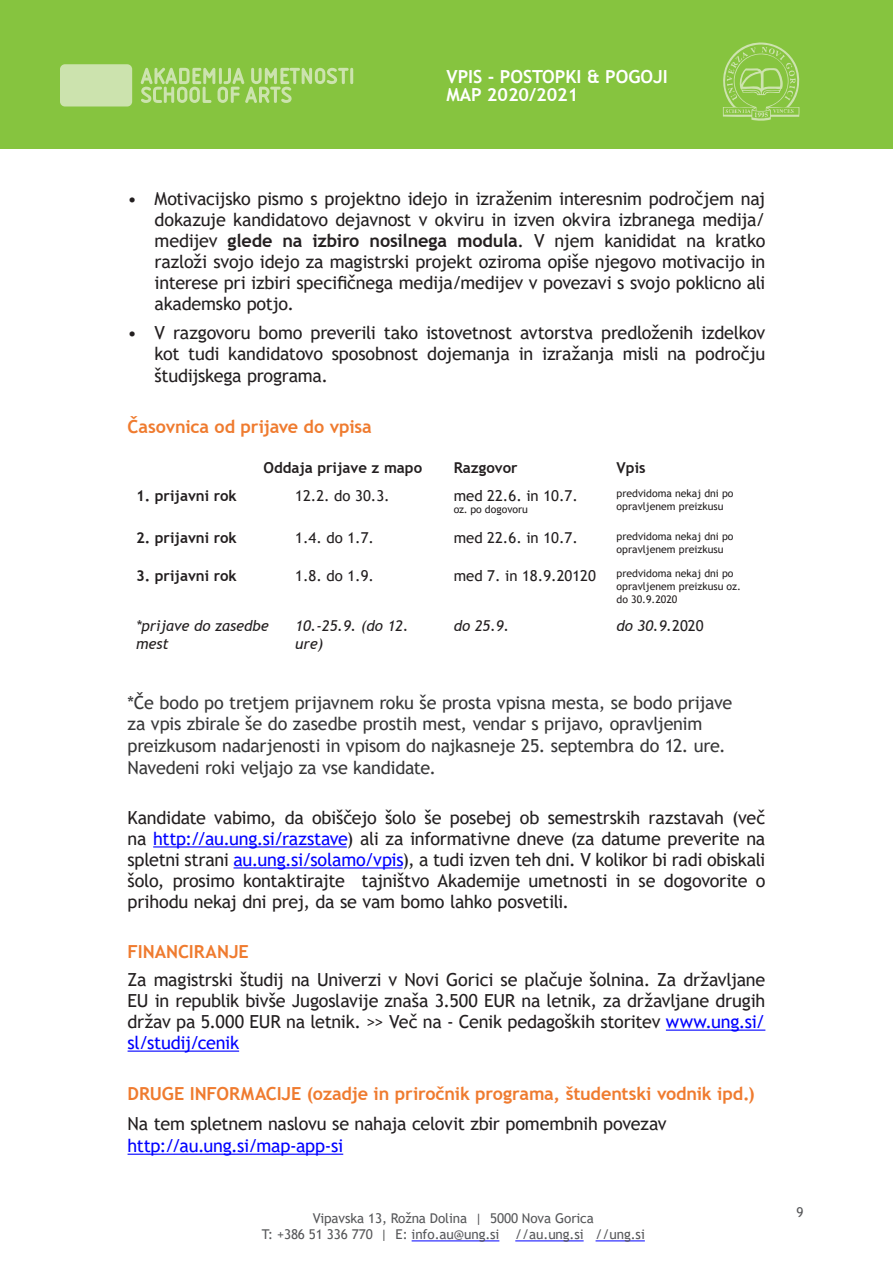
<style>
.page{position:relative;width:893px;height:1263px;background:#fff}
.page>*{position:absolute;margin:0;border:0;box-sizing:border-box;transform-origin:0 0}
.t1{font:18px/21px "Trebuchet MS";letter-spacing:-.015em;color:#231f20;text-align:justify}
.Normal__Web{font:18px/21.6px "Trebuchet MS";letter-spacing:-.015em;color:#383839}
.Normal__Web-2{font:700 18px "Trebuchet MS";letter-spacing:-.005em;color:#ef7b2f}
.t2{font:700 18px/18px "Trebuchet MS";color:#fff}
.t3{font:15px "Trebuchet MS";color:#231f20}
.t4{font:700 15px "Trebuchet MS";color:#231f20}
.t5{font:italic 15px/18px "Trebuchet MS";color:#231f20}
.t6{font:13.5px/16.2px "Trebuchet MS";letter-spacing:-.005em;color:#57585a;text-align:center}
.t7{font:10.5px/12.6px "Trebuchet MS";color:#231f20}
.s1{font-weight:700}
.s2{font-style:normal}
.s3{color:#00f}
</style>
<div class="page">
<div style="left:0;top:0;width:893px;height:149px;background:#86c43f"></div>
<svg style="left:723px;top:42px;width:77px;height:79px"></svg>
<div style="left:60px;top:64px;width:72px;height:42px;background:#cce3ae;border-radius:5px"></div>
<svg style="left:141px;top:68px;width:212px;height:35px"></svg>
<hr style="left:412px;top:1240px;width:87px;height:1px;background:#00f">
<hr style="left:515px;top:1240px;width:69px;height:1px;background:#00f">
<hr style="left:596px;top:1240px;width:49px;height:1px;background:#00f">
<hr style="left:153px;top:846px;width:194px;height:1px;background:#00f">
<hr style="left:234px;top:867px;width:168px;height:1px;background:#00f">
<hr style="left:666px;top:1029px;width:99px;height:2px;background:#00f">
<hr style="left:128px;top:1050px;width:111px;height:2px;background:#00f">
<hr style="left:128px;top:1153px;width:215px;height:2px;background:#00f">
<p class="t2" style="left:446px;top:68px;width:223px">VPIS - POSTOPKI &amp; POGOJI<br>MAP 2020/2021</p>
<p class="t1" style="left:155px;top:188px;width:612px;text-indent:-27px">• Motivacijsko pismo s projektno idejo in izraženim interesnim področjem naj dokazuje kandidatovo dejavnost v okviru in izven okvira izbranega medija/ medijev <span class="s1">glede na izbiro nosilnega modula</span>. V njem kanididat na kratko razloži svojo idejo za magistrski projekt oziroma opiše njegovo motivacijo in interese pri izbiri specifičnega medija/medijev v povezavi s svojo poklicno ali akademsko potjo.</p>
<p class="t1" style="left:155px;top:322px;width:612px;text-indent:-27px">• V razgovoru bomo preverili tako istovetnost avtorstva predloženih izdelkov kot tudi kandidatovo sposobnost dojemanja in izražanja misli na področju študijskega programa.</p>
<p class="Normal__Web-2" style="left:128px;top:415px;width:246px">Časovnica od prijave do vpisa</p>
<p class="t4" style="left:263px;top:458px;width:160px">Oddaja prijave z mapo</p>
<p class="t4" style="left:454px;top:458px;width:65px">Razgovor</p>
<p class="t4" style="left:617px;top:458px;width:31px">Vpis</p>
<p class="t4" style="left:136px;top:486px;width:102px">1. prijavni rok</p>
<p class="t3" style="left:295px;top:486px;width:96px">12.2. do 30.3.</p>
<p class="t3" style="left:454px;top:486px;width:126px">med 22.6. in 10.7.</p>
<p class="t7" style="left:454px;top:503px;width:76px">oz. po dogovoru</p>
<p class="t7" style="left:617px;top:487px;width:119px">predvidoma nekaj dni po</p>
<p class="t7" style="left:617px;top:500px;width:108px">opravljenem preizkusu</p>
<p class="t4" style="left:136px;top:529px;width:102px">2. prijavni rok</p>
<p class="t3" style="left:295px;top:528px;width:80px">1.4. do 1.7.</p>
<p class="t3" style="left:454px;top:528px;width:126px">med 22.6. in 10.7.</p>
<p class="t7" style="left:617px;top:530px;width:119px">predvidoma nekaj dni po</p>
<p class="t7" style="left:617px;top:542px;width:108px">opravljenem preizkusu</p>
<p class="t4" style="left:136px;top:566px;width:102px">3. prijavni rok</p>
<p class="t3" style="left:295px;top:566px;width:80px">1.8. do 1.9.</p>
<p class="t3" style="left:454px;top:566px;width:144px">med 7. in 18.9.20120</p>
<p class="t7" style="left:617px;top:567px;width:119px">predvidoma nekaj dni po</p>
<p class="t7" style="left:617px;top:580px;width:126px">opravljenem preizkusu oz. do 30.9.2020</p>
<p class="t5" style="left:136px;top:616px;width:134px">*prijave do zasedbe mest</p>
<p class="t5" style="left:295px;top:616px;width:115px">10.-25.9. (do 12. ure)</p>
<p class="t5" style="left:454px;top:616px;width:57px">do 25.9.</p>
<p class="t5" style="left:617px;top:616px;width:88px">do 30.9.<span class="s2">2020</span></p>
<p class="Normal__Web" style="left:128px;top:691px;width:606px">*Če bodo po tretjem prijavnem roku še prosta vpisna mesta, se bodo prijave za vpis zbirale še do zasedbe prostih mest, vendar s prijavo, opravljenim preizkusom nadarjenosti in vpisom do najkasneje 25. septembra do 12. ure.<br>Navedeni roki veljajo za vse kandidate.</p>
<p class="t1" style="left:128px;top:807px;width:639px">Kandidate vabimo, da obiščejo šolo še posebej ob semestrskih razstavah (več na <span class="s3">http://au.ung.si/razstave</span>) ali za informativne dneve (za datume preverite na spletni strani <span class="s3">au.ung.si/solamo/vpis</span>), a tudi izven teh dni. V kolikor bi radi obiskali šolo, prosimo kontaktirajte tajništvo Akademije umetnosti in se dogovorite o prihodu nekaj dni prej, da se vam bomo lahko posvetili.</p>
<p class="Normal__Web-2" style="left:128px;top:941px;width:123px">FINANCIRANJE</p>
<p class="t1" style="left:128px;top:969px;width:639px">Za magistrski študij na Univerzi v Novi Gorici se plačuje šolnina. Za državljane EU in republik bivše Jugoslavije znaša 3.500 EUR na letnik, za državljane drugih držav pa 5.000 EUR na letnik. &gt;&gt; Več na - Cenik pedagoških storitev <span class="s3">www.ung.si/ sl/studij/cenik</span></p>
<p class="Normal__Web-2" style="left:128px;top:1082px;width:629px">DRUGE INFORMACIJE (ozadje in priročnik programa, študentski vodnik ipd.)</p>
<p class="t1" style="left:128px;top:1113px;width:541px;line-height:21.6px">Na tem spletnem naslovu se nahaja celovit zbir pomembnih povezav <span class="s3">http://au.ung.si/map-app-si</span></p>
<p class="t6" style="left:262px;top:1210px;width:384px">Vipavska 13, Rožna Dolina | 5000 Nova Gorica<br>T: +386 51 336 770 | E: info.au@ung.si //au.ung.si //ung.si</p>
<p class="t6" style="left:797px;top:1204px;width:9px">9</p>
</div>
